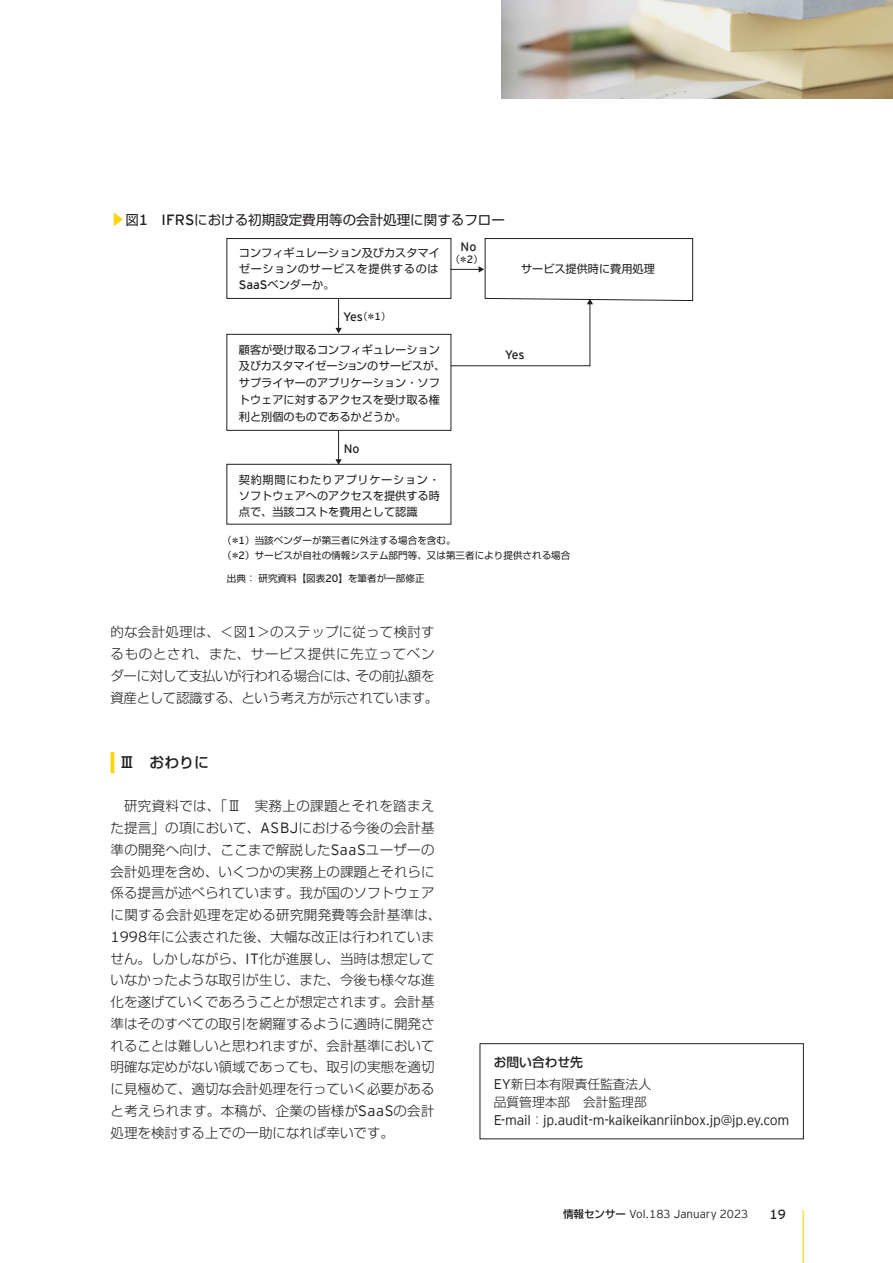
<style>
.page{position:relative;width:893px;height:1263px;background:#fff}
.page>*{position:absolute;margin:0;border:0;box-sizing:border-box;transform-origin:0 0}
.t1{font:500 15px "Shin Go Pro";color:#231f20}
.t2{font:300 13.95px "EY Interstate";letter-spacing:-.02em;color:#231f20}
.t3{font:300 13.5px/21.8px "Shin Go Pro";color:#231f20}
.t4{font:300 13.5px/21.8px "Shin Go Pro";letter-spacing:-.03em;color:#231f20}
.t5{font:13.5px "Shin Go Pro";color:#231f20}
.t6{font:300 12.75px/21.8px "Shin Go Pro";color:#231f20}
.t7{font:12.3px "EY Interstate";letter-spacing:-.01em;color:#231f20}
.t8{font:300 11.55px "EY Interstate";color:#231f20}
.t9{font:11.1px/17px "Shin Go Pro";color:#231f20;text-align:justify}
.t10{font:9.6px/14.4px "Shin Go Pro";color:#231f20}
.s1{font-size:14.85px;color:#fed304}
.s2{font-family:"EY Interstate";font-weight:300;font-size:14.85px}
.s3{font-family:"EY Interstate";font-size:12.3px}
.s4{font-family:"Shin Go Pro";font-size:9.6px}
.s5{font-size:10.5px}
.s6{font-family:"EY Interstate";font-size:10.5px}
.s7{font-family:"EY Interstate";font-size:14.85px}
.s8{font-weight:500}
.s9{font-family:"EY Interstate";font-size:13.95px}
.s10{font-family:"Shin Go Pro";font-size:12.75px}
.s11{font-family:"Shin Go Pro";font-weight:500;font-size:10.5px}
.s12{font-family:"Shin Go Pro";font-size:10.5px}
.s13{font-size:13.2px}
</style>
<div class="page">
<img style="left:501px;top:0;width:392px;height:99px">
<div style="left:480px;top:1043px;width:324px;height:96px;border:1px solid #231f20"></div>
<hr style="left:111px;top:752px;width:3px;height:21px;background:#fed304">
<div style="left:227px;top:238px;width:224px;height:61px;border:1px solid #231f20"></div>
<div style="left:227px;top:334px;width:224px;height:97px;border:1px solid #231f20"></div>
<div style="left:227px;top:464px;width:224px;height:60px;border:1px solid #231f20"></div>
<hr style="left:338px;top:299px;width:1px;height:30px;background:#231f20">
<svg style="left:335px;top:328px;width:7px;height:5px"></svg>
<svg style="left:335px;top:431px;width:7px;height:34px"></svg>
<svg style="left:450px;top:238px;width:243px;height:128px"></svg>
<hr style="left:802px;top:1210px;width:2px;height:53px;background:#fed304">
<p class="t5" style="left:111px;top:208px;width:396px"><span class="s1">▶</span>図<span class="s2">1 IFRS</span>における初期設定費用等の会計処理に関するフロー</p>
<p class="t9" style="left:239px;top:243px;width:202px;line-height:15.9px">コンフィギュレーション及びカスタマイゼーションのサービスを提供するのは<span class="s3">SaaS</span>ベンダーか。</p>
<p class="t7" style="left:343px;top:310px;width:49px">Yes<span class="s4">（＊</span><span class="s5">1</span><span class="s4">）</span></p>
<p class="t7" style="left:461px;top:240px;width:17px">No</p>
<p class="t10" style="left:450px;top:251px;width:34px">（＊<span class="s6">2</span>）</p>
<p class="t9" style="left:521px;top:259px;width:135px">サービス提供時に費用処理</p>
<p class="t9" style="left:239px;top:340px;width:202px">顧客が受け取るコンフィギュレーション</p>
<p class="t9" style="left:239px;top:356px;width:208px;text-align:left">及びカスタマイゼーションのサービスが、サプライヤーのアプリケーション・ソフトウェアに対するアクセスを受け取る権利と別個のものであるかどうか。</p>
<p class="t7" style="left:344px;top:441px;width:17px">No</p>
<p class="t9" style="left:239px;top:470px;width:202px;line-height:16px">契約期間にわたりアプリケーション・ソフトウェアへのアクセスを提供する時点で、当該コストを費用として認識</p>
<p class="t7" style="left:505px;top:348px;width:21px">Yes</p>
<p class="t10" style="left:222px;top:532px;width:350px">（＊<span class="s6">1</span>）当該ベンダーが第三者に外注する場合を含む。<br>（＊<span class="s6">2</span>）サービスが自社の情報システム部門等、又は第三者により提供される場合</p>
<p class="t10" style="left:227px;top:570px;width:199px">出典：研究資料【図表<span class="s6">20</span>】を筆者が一部修正</p>
<p class="t4" style="left:111px;top:620px;width:329px">的な会計処理は、＜図<span class="s7">1</span>＞のステップに従って検討するものとされ、また、サービス提供に先立ってベンダーに対して支払いが行われる場合には、その前払額を資産として認識する、という考え方が示されています。</p>
<p class="t1" style="left:120px;top:750px;width:91px">Ⅲ　おわりに</p>
<p class="t3" style="left:111px;top:794px;width:332px;text-indent:14px">研究資料では、「Ⅲ　実務上の課題とそれを踏まえた提言」の項において、<span class="s7">ASBJ</span>における今後の会計基準の開発へ向け、ここまで解説した<span class="s7">SaaS</span>ユーザーの会計処理を含め、いくつかの実務上の課題とそれらに係る提言が述べられています。我が国のソフトウェアに関する会計処理を定める研究開発費等会計基準は、<br><span class="s7">1998</span>年に公表された後、大幅な改正は行われていません。しかしながら、<span class="s7">IT</span>化が進展し、当時は想定していなかったような取引が生じ、また、今後も様々な進化を遂げていくであろうことが想定されます。会計基準はそのすべての取引を網羅するように適時に開発されることは難しいと思われますが、会計基準において明確な定めがない領域であっても、取引の実態を適切に見極めて、適切な会計処理を行っていく必要があると考えられます。本稿が、企業の皆様が<span class="s7">SaaS</span>の会計処理を検討する上での一助になれば幸いです。</p>
<p class="t6" style="left:494px;top:1050px;width:159px"><span class="s8">お問い合わせ先<br></span><span class="s9">EY</span>新日本有限責任監査法人</p>
<p class="t6" style="left:494px;top:1090px;width:154px">品質管理本部　会計監理部</p>
<p class="t2" style="left:494px;top:1112px;width:297px">E-mail<span class="s10">：</span>jp.audit-m-kaikeikanriinbox.jp@jp.ey.com</p>
<p class="t8" style="left:563px;top:1208px;width:224px"><span class="s11">情報センサー</span> Vol.183 January 2023<span class="s12">　　</span><span class="s13">19</span></p>
</div>
